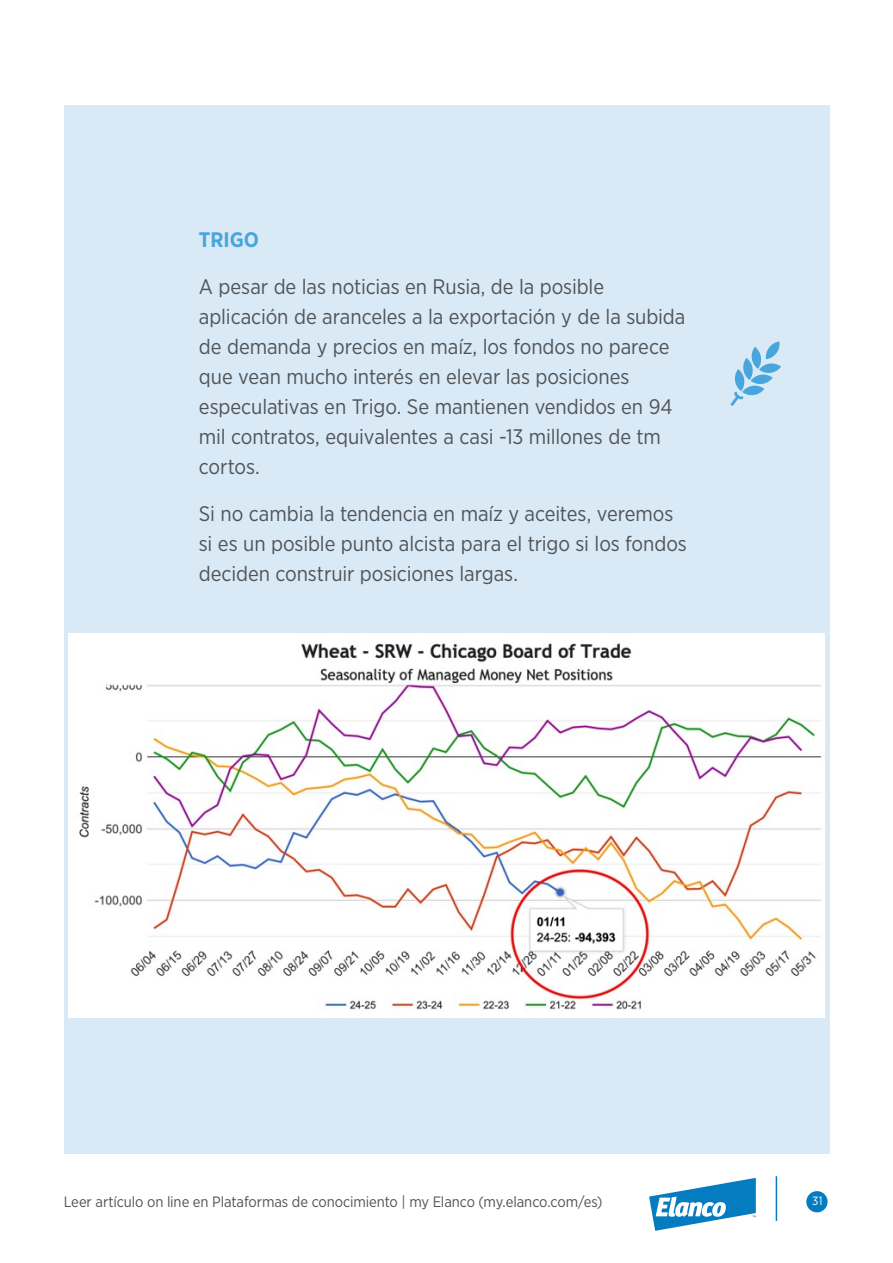
<style>
.page{position:relative;width:893px;height:1263px;background:#fff}
.page>*{position:absolute;margin:0;border:0;box-sizing:border-box;transform-origin:0 0}
.Online_txt{font:21px/30px "Gotham Narrow";letter-spacing:-.005em;color:#505457}
.Online_txt-2{font:700 21px "Gotham Narrow";color:#48a6dc}
.t1{font:15px "Gotham Narrow";letter-spacing:-.005em;color:#505457}
.t2{font:12px "Gotham Narrow";color:#fff}
</style>
<div class="page">
<div style="left:64px;top:105px;width:765px;height:1048px;background:#d9e9f6"></div>
<div style="left:806px;top:1191px;width:22px;height:21px;background:#067cc0;border-radius:50%"></div>
<hr style="left:776px;top:1176px;width:1px;height:45px;background:#067cc0">
<svg style="left:649px;top:1178px;width:107px;height:53px"></svg>
<img style="left:68px;top:633px;width:757px;height:385px">
<svg style="left:730px;top:341px;width:51px;height:65px"></svg>
<p class="Online_txt-2" style="left:199px;top:226px;width:62px">TRIGO</p>
<p class="Online_txt" style="left:199px;top:271px;width:488px">A pesar de las noticias en Rusia, de la posible aplicación de aranceles a la exportación y de la subida de demanda y precios en maíz, los fondos no parece que vean mucho interés en elevar las posiciones especulativas en Trigo. Se mantienen vendidos en 94 mil contratos, equivalentes a casi -13 millones de tm cortos.</p>
<p class="Online_txt" style="left:199px;top:498px;width:489px">Si no cambia la tendencia en maíz y aceites, veremos si es un posible punto alcista para el trigo si los fondos deciden construir posiciones largas.</p>
<p class="t1" style="left:64px;top:1192px;width:540px">Leer artículo on line en Plataformas de conocimiento | my Elanco (my.elanco.com/es)</p>
<p class="t2" style="left:812px;top:1194px;width:12px">31</p>
</div>
